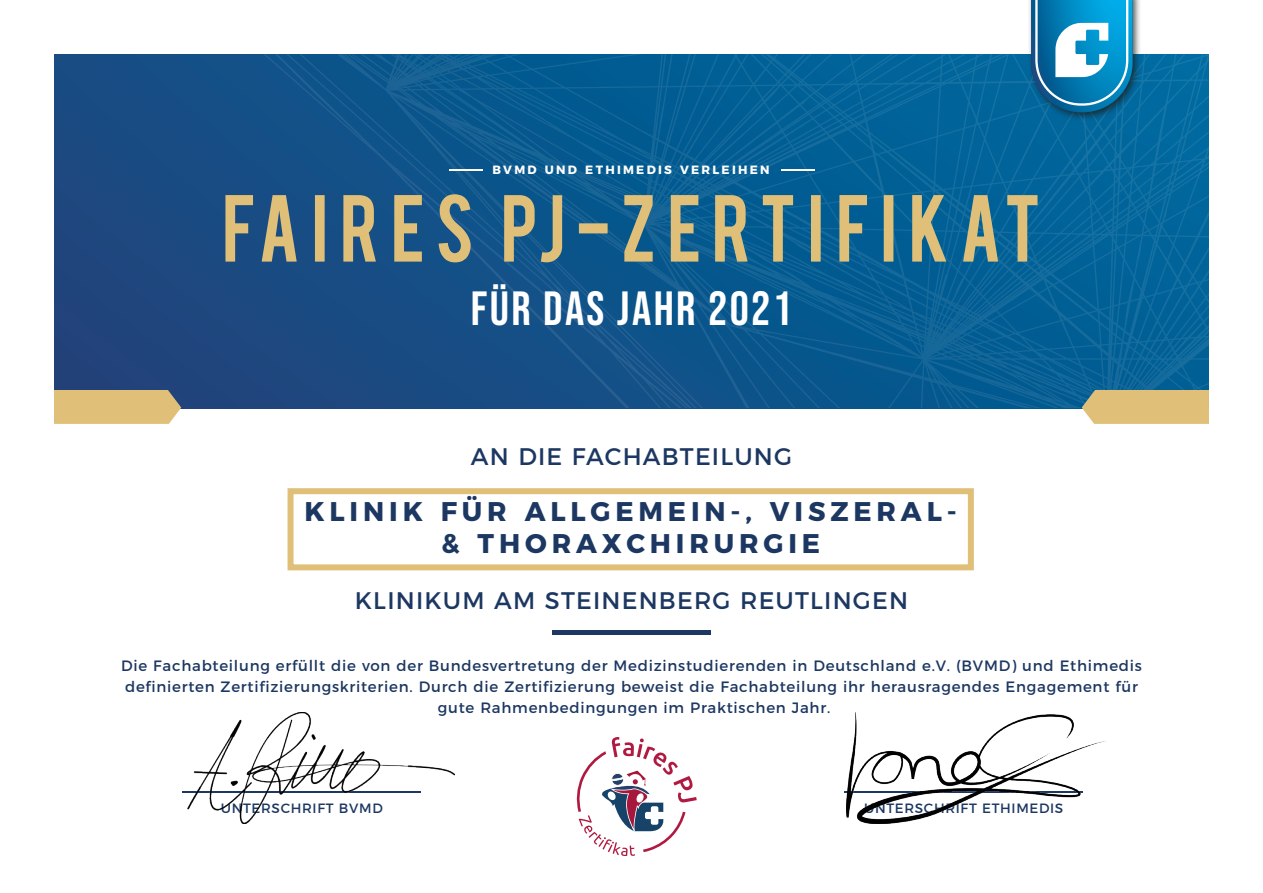
<style>
.page{position:relative;width:1263px;height:893px;background:#fff}
.page>*{position:absolute;margin:0;border:0;box-sizing:border-box;transform-origin:0 0}
.t1{font:48px "Bebas Neue";letter-spacing:.05em;color:#fff}
.t2{font:700 27px/32.4px "Montserrat";letter-spacing:.18em;color:#1c3761;text-align:center}
.t3{font:24px "Montserrat";letter-spacing:.05em;color:#1c3761}
.t4{font:15px/21px "Montserrat";letter-spacing:.05em;color:#1c3761;text-align:center}
.t5{font:13.5px "Montserrat";letter-spacing:.05em;color:#1c3761}
.t6{font:700 12px "Montserrat";letter-spacing:.19em;color:#fff}
</style>
<div class="page">
<div style="left:54px;top:54px;width:1155px;height:354px;background:#1c4980"></div>
<svg style="left:263px;top:54px;width:946px;height:354px"></svg>
<svg style="left:54px;top:390px;width:127px;height:34px;background:#dbbe7b"></svg>
<svg style="left:1082px;top:390px;width:127px;height:34px;background:#dbbf7c"></svg>
<svg style="left:576px;top:737px;width:121px;height:119px"></svg>
<div style="left:288px;top:488px;width:686px;height:82px;border:6px solid #e0c078"></div>
<div style="left:552px;top:630px;width:158px;height:5px;background:#1c3761"></div>
<hr style="left:183px;top:792px;width:238px;height:1px;background:#1c3761">
<hr style="left:845px;top:791px;width:238px;height:2px;background:#1c3761">
<hr style="left:450px;top:170px;width:33px;height:1px;background:#fff">
<hr style="left:781px;top:170px;width:33px;height:1px;background:#fff">
<svg style="left:225px;top:194px;width:812px;height:68px"></svg>
<div style="left:1027px;top:0;width:115px;height:121px;background:#1d1d1b;opacity:.75"></div>
<svg style="left:1031px;top:0;width:101px;height:112px;background:#3898c3"></svg>
<img style="left:188px;top:712px;width:267px;height:112px">
<img style="left:846px;top:712px;width:260px;height:112px">
<p class="t6" style="left:492px;top:160px;width:279px">BVMD UND ETHIMEDIS VERLEIHEN</p>
<p class="t1" style="left:471px;top:281px;width:323px">FÜR DAS JAHR 2021</p>
<h3 class="t3" style="left:471px;top:437px;width:323px">AN DIE FACHABTEILUNG</h3>
<p class="t2" style="left:304px;top:493px;width:654px">KLINIK FÜR ALLGEMEIN-, VISZERAL-&amp; THORAXCHIRURGIE</p>
<p class="t3" style="left:355px;top:581px;width:555px">KLINIKUM AM STEINENBERG REUTLINGEN</p>
<p class="t4" style="left:121px;top:653px;width:1022px">Die Fachabteilung erfüllt die von der Bundesvertretung der Medizinstudierenden in Deutschland e.V. (BVMD) und Ethimedis definierten Zertifizierungskriterien. Durch die Zertifizierung beweist die Fachabteilung ihr herausragendes Engagement für gute Rahmenbedingungen im Praktischen Jahr.</p>
<p class="t5" style="left:221px;top:797px;width:163px">UNTERSCHRIFT BVMD</p>
<p class="t5" style="left:864px;top:797px;width:201px">UNTERSCHRIFT ETHIMEDIS</p>
</div>
